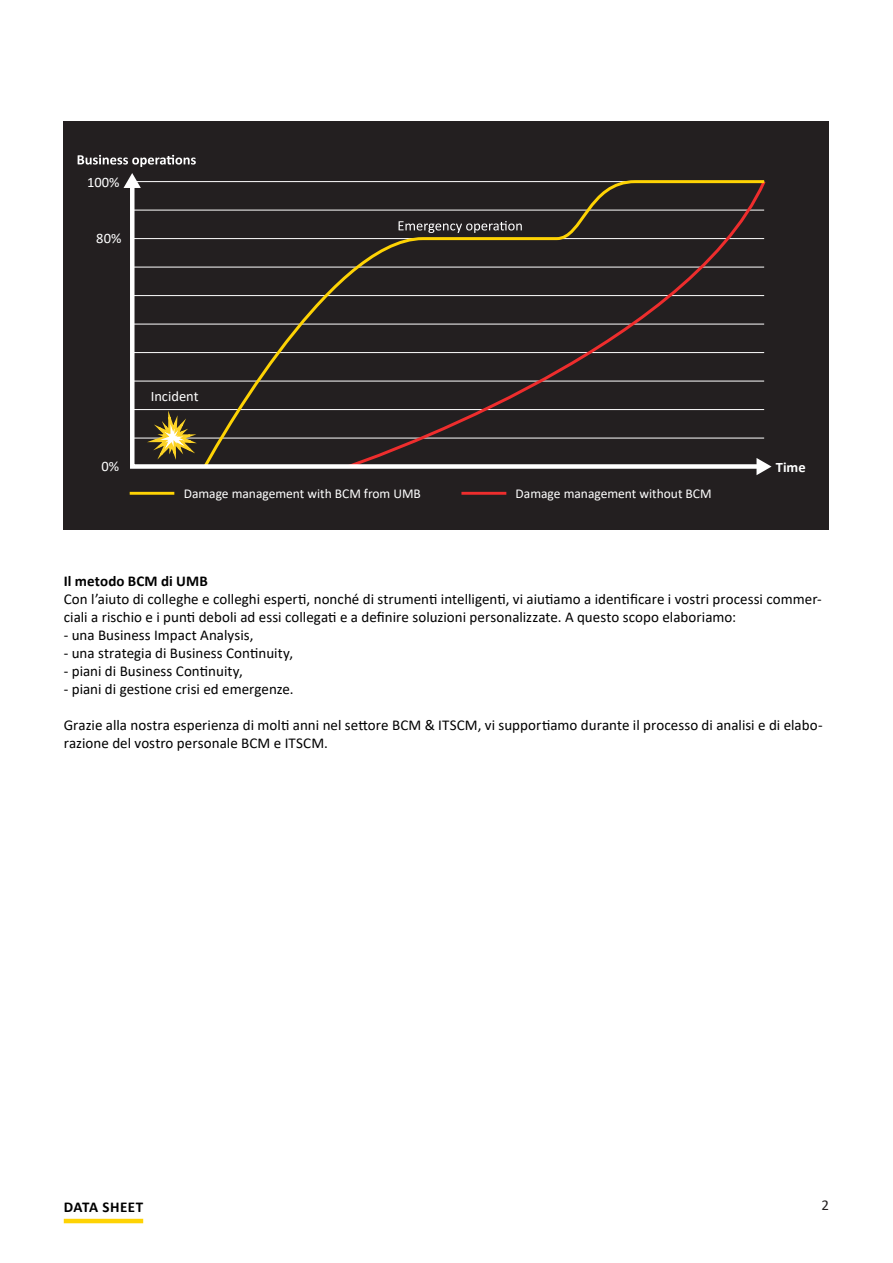
<style>
.page{position:relative;width:893px;height:1263px;background:#fff}
.page>*{position:absolute;margin:0;border:0;box-sizing:border-box;transform-origin:0 0}
.t1{font:15px/18px "Calibri";letter-spacing:.005em;color:#000}
.t2{font:700 15px "Calibri";letter-spacing:.005em;color:#000}
.t3{font:700 15px "Calibri";letter-spacing:.03em;color:#000}
.t4{font:15px "Calibri";color:#231f20}
.t5{font:14.4px "Calibri";color:#fff}
.t6{font:700 14.4px "Calibri";color:#fff}
.t7{font:13.5px "Calibri";color:#fff}
</style>
<div class="page">
<hr style="left:64px;top:1219px;width:79px;height:4px;background:#fed304">
<div style="left:64px;top:121px;width:765px;height:409px;background:#231f20"></div>
<hr style="left:461px;top:492px;width:45px;height:3px;background:#ee2d2d">
<svg style="left:130px;top:181px;width:634px;height:288px"></svg>
<svg style="left:756px;top:458px;width:15px;height:17px"></svg>
<svg style="left:124px;top:173px;width:17px;height:15px"></svg>
<svg style="left:399px;top:221px;width:123px;height:12px"></svg>
<svg style="left:78px;top:155px;width:118px;height:12px"></svg>
<svg style="left:140px;top:404px;width:63px;height:62px"></svg>
<hr style="left:130px;top:492px;width:44px;height:3px;background:#fed304">
<p class="t5" style="left:87px;top:172px;width:34px">100%</p>
<p class="t5" style="left:96px;top:229px;width:27px">80%</p>
<p class="t5" style="left:102px;top:457px;width:19px">0%</p>
<p class="t5" style="left:151px;top:387px;width:49px">Incident</p>
<p class="t7" style="left:184px;top:484px;width:239px">Damage management with BCM from UMB</p>
<p class="t7" style="left:516px;top:484px;width:198px">Damage management without BCM</p>
<p class="t6" style="left:776px;top:457px;width:31px">Time</p>
<p class="t2" style="left:64px;top:571px;width:146px">Il metodo BCM di UMB</p>
<p class="t1" style="left:64px;top:590px;width:759px">Con l’aiuto di colleghe e colleghi esperti, nonché di strumenti intelligenti, vi aiutiamo a identificare i vostri processi commer&shy;ciali a rischio e i punti deboli ad essi collegati e a definire soluzioni personalizzate. A questo scopo elaboriamo:</p>
<p class="t1" style="left:64px;top:626px;width:191px">- una Business Impact Analysis,</p>
<p class="t1" style="left:64px;top:644px;width:231px">- una strategia di Business Continuity,</p>
<p class="t1" style="left:64px;top:662px;width:181px">- piani di Business Continuity,</p>
<p class="t1" style="left:64px;top:680px;width:231px">- piani di gestione crisi ed emergenze.</p>
<p class="t1" style="left:64px;top:716px;width:760px">Grazie alla nostra esperienza di molti anni nel settore BCM &amp; ITSCM, vi supportiamo durante il processo di analisi e di elabo&shy;razione del vostro personale BCM e ITSCM.</p>
<p class="t3" style="left:64px;top:1196px;width:81px">DATA SHEET</p>
<p class="t4" style="left:822px;top:1195px;width:9px">2</p>
</div>
